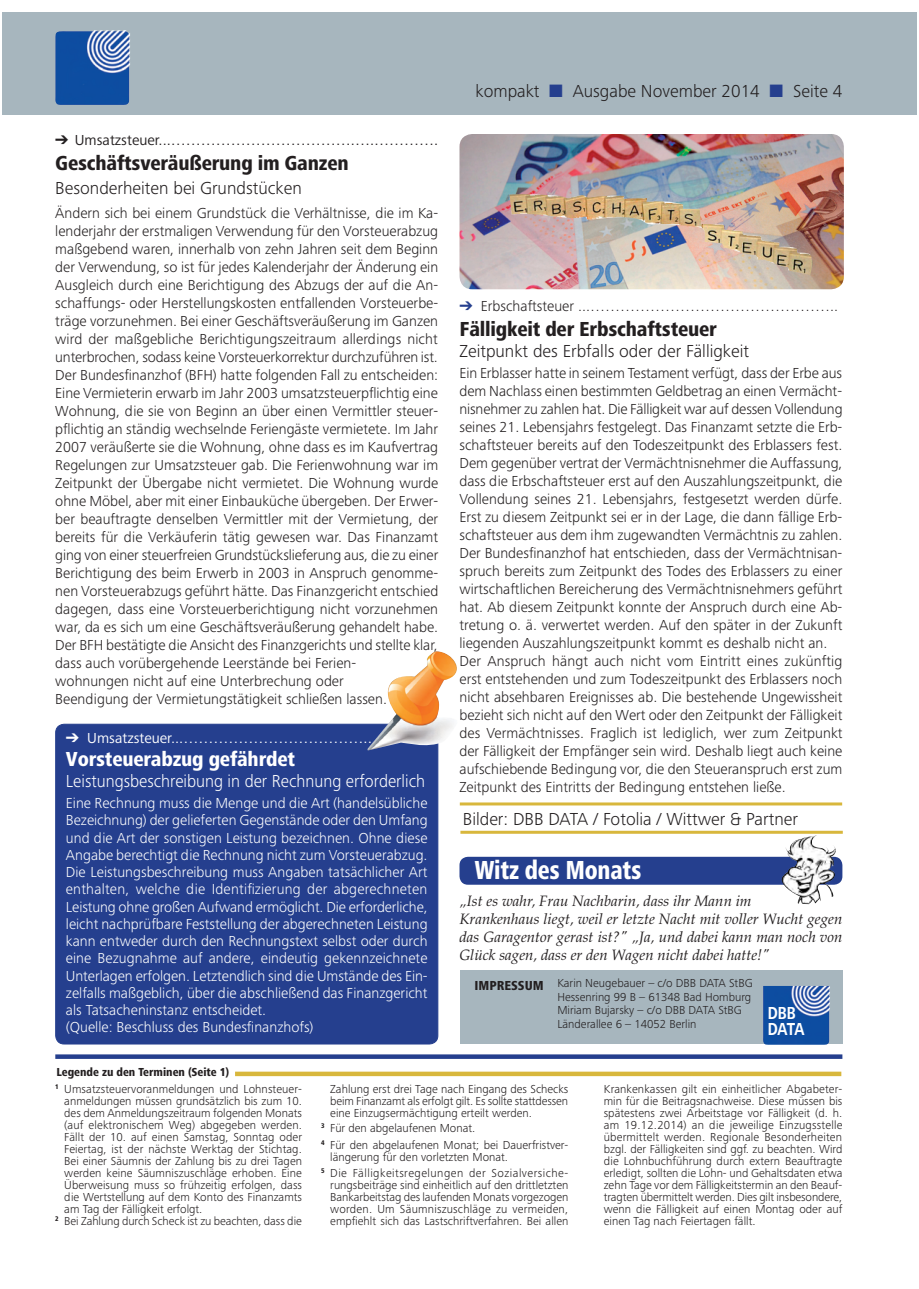
<style>
.page{position:relative;width:919px;height:1289px;background:#fff}
.page>*{position:absolute;margin:0;border:0;box-sizing:border-box;transform-origin:0 0}
.Überschrift{font:800 condensed 27px "Frutiger Next Pro";letter-spacing:-.01em;color:#fff;scale:.9 1}
.Überschrift-2{font:800 condensed 21px "Frutiger Next Pro";letter-spacing:-.01em;color:#231f20}
.Überschrift-3{font:800 condensed 21px "Frutiger Next Pro";letter-spacing:-.01em;color:#fff}
.t1{font:300 18px "Frutiger Next Pro";color:#231f20}
.t2{font:300 18px "Frutiger Next Pro";color:#fff;scale:.95 1}
.t3{font:700 18px "Frutiger Next Pro";letter-spacing:-.025em;color:#fff;scale:.8 1}
.t4{font:300 15px/18px "Frutiger Next Pro";color:#231f20;text-align:justify}
.t5{font:300 15px/17.2px "Frutiger Next Pro";color:#fff;text-align:justify}
.t6{font:italic 15px/18px "Palatino";color:#231f20;text-align:justify}
.t7{font:15px "Frutiger Next Pro";color:#231f20}
.t8{font:15px "Frutiger Next Pro";color:#fff}
.t9{font:800 condensed 13.5px "Frutiger Next Pro";color:#231f20}
.t10{font:300 12px/12px "Frutiger Next Pro";color:#231f20;text-align:justify}
.t11{font:800 condensed 12px "Frutiger Next Pro";color:#231f20}
.s1{color:#253f8e}
</style>
<div class="page">
<div style="left:235px;top:1071px;width:606px;height:5px;background:#d8b73c"></div>
<svg style="left:55px;top:1054px;width:787px;height:4px;background:#3b5299"></svg>
<div style="left:56px;top:724px;width:382px;height:319px;background:#253f8e;border-radius:9px"></div>
<div style="left:55px;top:723px;width:383px;height:321px;border:1px solid #253f8e;border-radius:9px"></div>
<div style="left:459px;top:856px;width:383px;height:28px;background:#253f8e;border-radius:9px"></div>
<img style="left:781px;top:835px;width:39px;height:69px">
<div style="left:460px;top:970px;width:382px;height:73px;background:#a7b6be"></div>
<img style="left:762px;top:986px;width:68px;height:58px">
<hr style="left:460px;top:802px;width:382px;height:3px;background:#d8b73c">
<hr style="left:460px;top:830px;width:382px;height:3px;background:#d8b73c">
<div style="left:2px;top:12px;width:914px;height:103px;background:#a7b6be"></div>
<img style="left:55px;top:30px;width:75px;height:75px">
<img style="left:459px;top:134px;width:384px;height:155px">
<img style="left:509px;top:194px;width:305px;height:81px">
<img style="left:367px;top:651px;width:90px;height:99px">
<p class="t7" style="left:55px;top:132px;width:384px">➔ Umsatzsteuer...……………………………….….………….</p>
<p class="Überschrift-2" style="left:55px;top:150px;width:295px">Geschäftsveräußerung im Ganzen</p>
<p class="t1" style="left:55px;top:177px;width:248px">Besonderheiten bei Grundstücken</p>
<p class="t4" style="left:55px;top:204px;width:384px">Ändern sich bei einem Grundstück die Verhältnisse, die im Ka&shy;lenderjahr der erstmaligen Verwendung für den Vorsteuerabzug maßgebend waren, innerhalb von zehn Jahren seit dem Beginn der Verwendung, so ist für jedes Kalenderjahr der Änderung ein Ausgleich durch eine Berichtigung des Abzugs der auf die An&shy;schaffungs- oder Herstellungskosten entfallenden Vorsteuerbe&shy;träge vorzunehmen. Bei einer Geschäftsveräußerung im Ganzen wird der maßgebliche Berichtigungszeitraum allerdings nicht unterbrochen, sodass keine Vorsteuerkorrektur durchzuführen ist.</p>
<p class="t4" style="left:55px;top:366px;width:384px">Der Bundesfinanzhof (BFH) hatte folgenden Fall zu entscheiden:<br>Eine Vermieterin erwarb im Jahr 2003 umsatzsteuerpflichtig eine Wohnung, die sie von Beginn an über einen Vermittler steuer&shy;pflichtig an ständig wechselnde Feriengäste vermietete. Im Jahr 2007 veräußerte sie die Wohnung, ohne dass es im Kaufvertrag Regelungen zur Umsatzsteuer gab. Die Ferienwohnung war im Zeitpunkt der Übergabe nicht vermietet. Die Wohnung wurde ohne Möbel, aber mit einer Einbauküche übergeben. Der Erwer&shy;ber beauftragte denselben Vermittler mit der Vermietung, der bereits für die Verkäuferin tätig gewesen war. Das Finanzamt ging von einer steuerfreien Grundstückslieferung aus, die zu einer Berichtigung des beim Erwerb in 2003 in Anspruch genomme&shy;nen Vorsteuerabzugs geführt hätte. Das Finanzgericht entschied dagegen, dass eine Vorsteuerberichtigung nicht vorzunehmen war, da es sich um eine Geschäftsveräußerung gehandelt habe.</p>
<p class="t4" style="left:55px;top:636px;width:384px">Der BFH bestätigte die Ansicht des Finanzgerichts und stellte klar, dass auch vorübergehende Leerstände bei Ferien-</p>
<p class="t4" style="left:55px;top:672px;width:290px">wohnungen nicht auf eine Unterbrechung oder</p>
<p class="t4" style="left:55px;top:690px;width:333px">Beendigung der Vermietungstätigkeit schließen lassen.</p>
<p class="t8" style="left:66px;top:729px;width:367px">➔ Umsatzsteuer...……………………………….….………</p>
<p class="Überschrift-3" style="left:66px;top:746px;width:231px">Vorsteuerabzug gefährdet</p>
<p class="t2" style="left:66px;top:771px;width:379px">Leistungsbeschreibung in der Rechnung erforderlich</p>
<p class="t5" style="left:66px;top:794px;width:363px">Eine Rechnung muss die Menge und die Art (handelsübliche Bezeichnung) der gelieferten Gegenstände oder den Umfang und die Art der sonstigen Leistung bezeichnen. Ohne diese Angabe berechtigt die Rechnung nicht zum Vorsteuerabzug.<br>Die Leistungsbeschreibung muss Angaben tatsächlicher Art enthalten, welche die Identifizierung der abgerechneten Leistung ohne großen Aufwand ermöglicht. Die erforderliche, leicht nachprüfbare Feststellung der abgerechneten Leistung kann entweder durch den Rechnungstext selbst oder durch eine Bezugnahme auf andere, eindeutig gekennzeichnete Unterlagen erfolgen. Letztendlich sind die Umstände des Ein&shy;zelfalls maßgeblich, über die abschließend das Finanzgericht als Tatsacheninstanz entscheidet.</p>
<p class="t5" style="left:66px;top:1018px;width:249px">(Quelle: Beschluss des Bundesfinanzhofs)</p>
<p class="t11" style="left:56px;top:1065px;width:174px">Legende zu den Terminen (Seite 1)</p>
<p class="t1" style="left:475px;top:81px;width:368px">kompakt <span class="s1">■</span> Ausgabe November 2014 <span class="s1">■</span> Seite 4</p>
<p class="t4" style="left:459px;top:297px;width:380px"><span class="s1">➔</span> Erbschaftsteuer ...…………………………………………..</p>
<p class="Überschrift-2" style="left:459px;top:317px;width:259px">Fälligkeit der Erbschaftsteuer</p>
<p class="t1" style="left:459px;top:340px;width:291px">Zeitpunkt des Erbfalls oder der Fälligkeit</p>
<p class="t4" style="left:459px;top:364px;width:384px">Ein Erblasser hatte in seinem Testament verfügt, dass der Erbe aus dem Nachlass einen bestimmten Geldbetrag an einen Vermächt&shy;nisnehmer zu zahlen hat. Die Fälligkeit war auf dessen Vollendung seines 21. Lebensjahrs festgelegt. Das Finanzamt setzte die Erb&shy;schaftsteuer bereits auf den Todeszeitpunkt des Erblassers fest.<br>Dem gegenüber vertrat der Vermächtnisnehmer die Auffassung, dass die Erbschaftsteuer erst auf den Auszahlungszeitpunkt, die Vollendung seines 21. Lebensjahrs, festgesetzt werden dürfe.<br>Erst zu diesem Zeitpunkt sei er in der Lage, die dann fällige Erb&shy;schaftsteuer aus dem ihm zugewandten Vermächtnis zu zahlen.</p>
<p class="t4" style="left:459px;top:544px;width:384px">Der Bundesfinanzhof hat entschieden, dass der Vermächtnisan&shy;spruch bereits zum Zeitpunkt des Todes des Erblassers zu einer wirtschaftlichen Bereicherung des Vermächtnisnehmers geführt hat. Ab diesem Zeitpunkt konnte der Anspruch durch eine Ab&shy;tretung o. ä. verwertet werden. Auf den später in der Zukunft liegenden Auszahlungszeitpunkt kommt es deshalb nicht an.</p>
<p class="t4" style="left:459px;top:652px;width:384px">Der Anspruch hängt auch nicht vom Eintritt eines zukünftig erst entstehenden und zum Todeszeitpunkt des Erblassers noch nicht absehbaren Ereignisses ab. Die bestehende Ungewissheit bezieht sich nicht auf den Wert oder den Zeitpunkt der Fälligkeit des Vermächtnisses. Fraglich ist lediglich, wer zum Zeitpunkt der Fälligkeit der Empfänger sein wird. Deshalb liegt auch keine aufschiebende Bedingung vor, die den Steueranspruch erst zum Zeitpunkt des Eintritts der Bedingung entstehen ließe.</p>
<p class="t1" style="left:463px;top:808px;width:337px">Bilder: DBB DATA / Fotolia / Wittwer &amp; Partner</p>
<p class="Überschrift" style="left:474px;top:854px;width:187px">Witz des Monats</p>
<p class="t6" style="left:459px;top:892px;width:293px">„Ist es wahr, Frau Nachbarin, dass ihr Mann im</p>
<p class="t6" style="left:459px;top:910px;width:384px">Krankenhaus liegt, weil er letzte Nacht mit voller Wucht gegen das Garagentor gerast ist?" „Ja, und dabei kann man noch von Glück sagen, dass er den Wagen nicht dabei hatte!"</p>
<p class="t9" style="left:474px;top:978px;width:71px">IMPRESSUM</p>
<p class="t10" style="left:557px;top:977px;width:197px">Karin Neugebauer – c/o DBB DATA StBG</p>
<p class="t10" style="left:557px;top:990px;width:195px">Hessenring 99 B – 61348 Bad Homburg</p>
<p class="t10" style="left:557px;top:1004px;width:186px">Miriam Bujarsky – c/o DBB DATA StBG</p>
<p class="t10" style="left:557px;top:1017px;width:141px">Länderallee 6 – 14052 Berlin</p>
<p class="t3" style="left:767px;top:1002px;width:37px">DBB</p>
<p class="t3" style="left:767px;top:1019px;width:48px">DATA</p>
<p class="t10" style="left:64px;top:1082px;width:239px;text-indent:-9px"><sup>1</sup> Umsatzsteuervoranmeldungen und Lohnsteuer&shy;anmeldungen müssen grundsätzlich bis zum 10. des dem Anmeldungszeitraum folgenden Monats (auf elektronischem Weg) abgegeben werden.<br>Fällt der 10. auf einen Samstag, Sonntag oder Feiertag, ist der nächste Werktag der Stichtag.<br>Bei einer Säumnis der Zahlung bis zu drei Tagen werden keine Säumniszuschläge erhoben. Eine Überweisung muss so frühzeitig erfolgen, dass die Wertstellung auf dem Konto des Finanzamts am Tag der Fälligkeit erfolgt.</p>
<p class="t10" style="left:55px;top:1214px;width:248px"><sup>2</sup> Bei Zahlung durch Scheck ist zu beachten, dass die</p>
<p class="t10" style="left:330px;top:1082px;width:240px">Zahlung erst drei Tage nach Eingang des Schecks beim Finanzamt als erfolgt gilt. Es sollte stattdessen eine Einzugsermächtigung erteilt werden.</p>
<p class="t10" style="left:321px;top:1122px;width:156px"><sup>3</sup> Für den abgelaufenen Monat.</p>
<p class="t10" style="left:330px;top:1138px;width:239px;text-indent:-9px"><sup>4</sup> Für den abgelaufenen Monat; bei Dauerfristver&shy;längerung für den vorletzten Monat.</p>
<p class="t10" style="left:330px;top:1166px;width:240px;text-indent:-9px"><sup>5</sup> Die Fälligkeitsregelungen der Sozialversiche&shy;rungsbeiträge sind einheitlich auf den drittletzten Bankarbeitstag des laufenden Monats vorgezogen worden. Um Säumniszuschläge zu vermeiden, empfiehlt sich das Lastschriftverfahren. Bei allen</p>
<p class="t10" style="left:603px;top:1082px;width:240px">Krankenkassen gilt ein einheitlicher Abgabeter&shy;min für die Beitragsnachweise. Diese müssen bis spätestens zwei Arbeitstage vor Fälligkeit (d. h. am 19.12.2014) an die jeweilige Einzugsstelle übermittelt werden. Regionale Besonderheiten bzgl. der Fälligkeiten sind ggf. zu beachten. Wird die Lohnbuchführung durch extern Beauftragte erledigt, sollten die Lohn- und Gehaltsdaten etwa zehn Tage vor dem Fälligkeitstermin an den Beauf&shy;tragten übermittelt werden. Dies gilt insbesondere, wenn die Fälligkeit auf einen Montag oder auf einen Tag nach Feiertagen fällt.</p>
</div>
